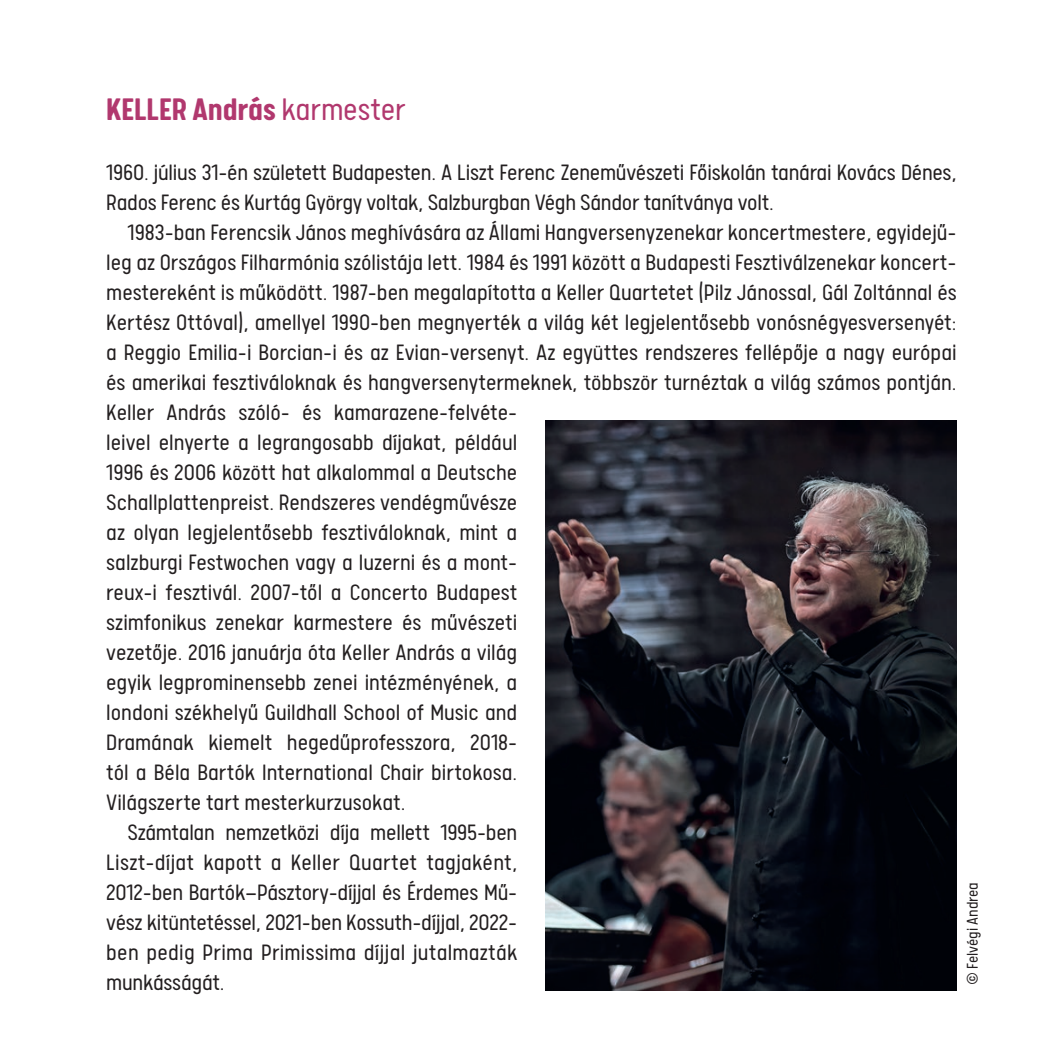
<style>
.page{position:relative;width:1063px;height:1063px;background:#fff}
.page>*{position:absolute;margin:0;border:0;box-sizing:border-box;transform-origin:0 0}
.t1{font:700 35px "Calps";letter-spacing:-.005em;color:#b1386e}
.t2{font:300 25px/30px "Calps Concerto";color:#231f20}
.t3{font:300 17.5px "Calps Concerto";color:#231f20}
.s1{font-family:"Calps Concerto";font-weight:300}
</style>
<div class="page">
<img style="left:546px;top:420px;width:411px;height:570px">
<h1 class="t1" style="left:106px;top:88px;width:301px">KELLER András <span class="s1">karmester</span></h1>
<p class="t2" style="left:106px;top:156px;width:852px">1960. július 31-én született Budapesten. A Liszt Ferenc Zeneművészeti Főiskolán tanárai Kovács Dénes,<br>Rados Ferenc és Kurtág György voltak, Salzburgban Végh Sándor tanítványa volt.</p>
<p class="t2" style="left:128px;top:216px;width:831px">1983-ban Ferencsik János meghívására az Állami Hangversenyzenekar koncertmestere, egyidejű-</p>
<p class="t2" style="left:106px;top:246px;width:852px">leg az Országos Filharmónia szólistája lett. 1984 és 1991 között a Budapesti Fesztiválzenekar koncert-</p>
<p class="t2" style="left:106px;top:276px;width:852px">mestereként is működött. 1987-ben megalapította a Keller Quartetet (Pilz Jánossal, Gál Zoltánnal és</p>
<p class="t2" style="left:106px;top:306px;width:852px">Kertész Ottóval), amellyel 1990-ben megnyerték a világ két legjelentősebb vonósnégyesversenyét:</p>
<p class="t2" style="left:106px;top:336px;width:852px">a Reggio Emilia-i Borcian-i és az Evian-versenyt. Az együttes rendszeres fellépője a nagy európai</p>
<p class="t2" style="left:106px;top:366px;width:852px">és amerikai fesztiváloknak és hangversenytermeknek, többször turnéztak a világ számos pontján.</p>
<p class="t2" style="left:106px;top:396px;width:413px">Keller András szóló- és kamarazene-felvéte-</p>
<p class="t2" style="left:106px;top:426px;width:413px">leivel elnyerte a legrangosabb díjakat, például</p>
<p class="t2" style="left:106px;top:456px;width:413px">1996 és 2006 között hat alkalommal a Deutsche</p>
<p class="t2" style="left:106px;top:486px;width:413px">Schallplattenpreist. Rendszeres vendégművésze</p>
<p class="t2" style="left:106px;top:516px;width:413px">az olyan legjelentősebb fesztiváloknak, mint a</p>
<p class="t2" style="left:106px;top:546px;width:413px">salzburgi Festwochen vagy a luzerni és a mont-</p>
<p class="t2" style="left:106px;top:576px;width:413px">reux-i fesztivál. 2007-től a Concerto Budapest</p>
<p class="t2" style="left:106px;top:606px;width:413px">szimfonikus zenekar karmestere és művészeti</p>
<p class="t2" style="left:106px;top:636px;width:413px">vezetője. 2016 januárja óta Keller András a világ</p>
<p class="t2" style="left:106px;top:666px;width:413px">egyik legprominensebb zenei intézményének, a</p>
<p class="t2" style="left:106px;top:696px;width:413px">londoni székhelyű Guildhall School of Music and</p>
<p class="t2" style="left:106px;top:726px;width:413px">Dramának kiemelt hegedűprofesszora, 2018-</p>
<p class="t2" style="left:106px;top:756px;width:413px">tól a Béla Bartók International Chair birtokosa.</p>
<p class="t2" style="left:106px;top:786px;width:301px">Világszerte tart mesterkurzusokat.</p>
<p class="t2" style="left:128px;top:816px;width:391px">Számtalan nemzetközi díja mellett 1995-ben</p>
<p class="t2" style="left:106px;top:846px;width:413px">Liszt-díjat kapott a Keller Quartet tagjaként,</p>
<p class="t2" style="left:106px;top:876px;width:413px">2012-ben Bartók–Pásztory-díjjal és Érdemes Mű-</p>
<p class="t2" style="left:106px;top:906px;width:413px">vész kitüntetéssel, 2021-ben Kossuth-díjjal, 2022-</p>
<p class="t2" style="left:106px;top:936px;width:413px">ben pedig Prima Primissima díjjal jutalmazták</p>
<p class="t2" style="left:106px;top:966px;width:120px">munkásságát.</p>
<p class="t3" style="left:963px;top:985px;width:104px;rotate:-90deg">© Felvégi Andrea</p>
</div>
